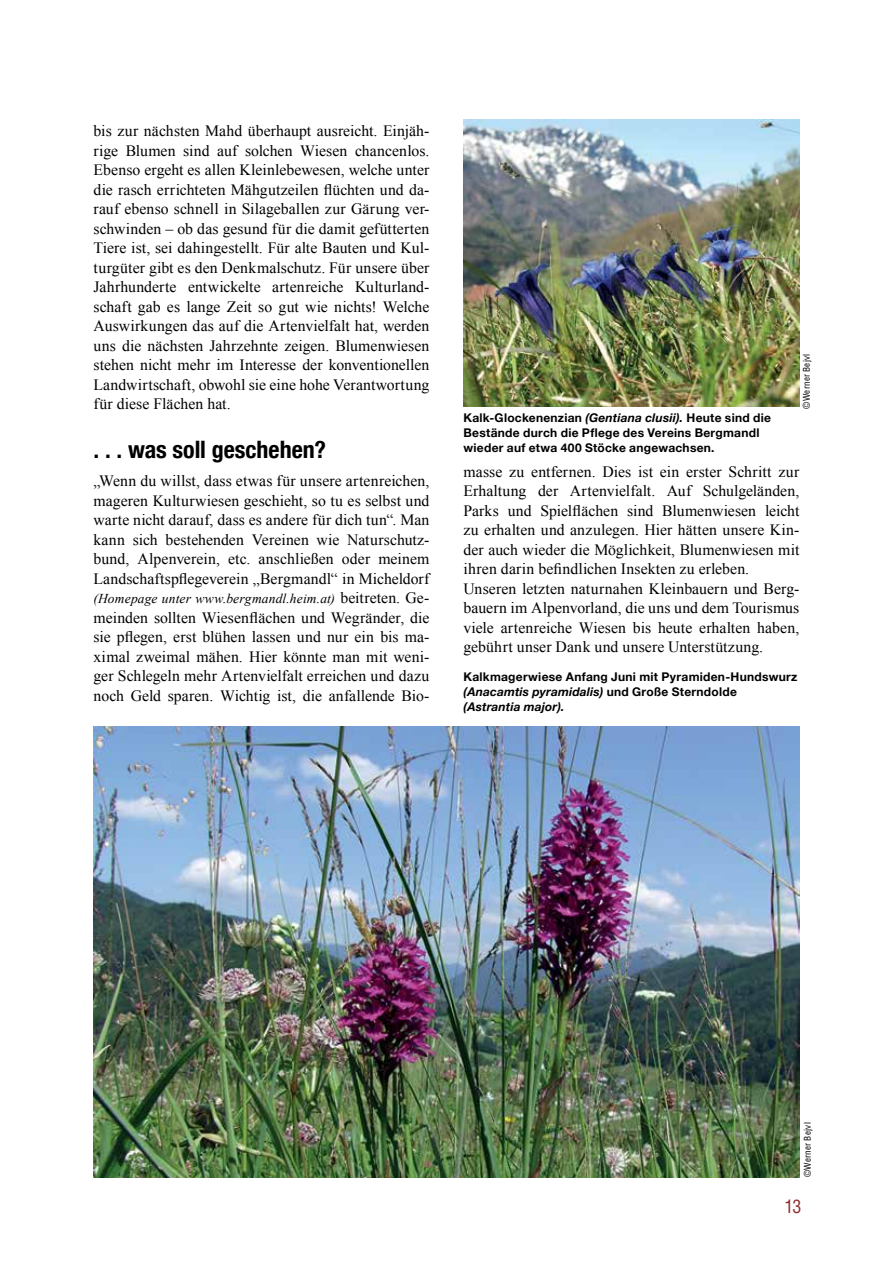
<style>
.page{position:relative;width:893px;height:1263px;background:#fff}
.page>*{position:absolute;margin:0;border:0;box-sizing:border-box;transform-origin:0 0}
.t1{font:700 condensed 24px "Helvetica Neue";color:#000}
.t2{font:condensed 18px "Helvetica";color:#902e2e}
.t3{font:15.75px/19.5px "Times New Roman";letter-spacing:.005em;color:#000;text-align:justify}
.t4{font:italic 13.5px "Times New Roman";letter-spacing:.01em;color:#000}
.t5{font:700 12px/15px "Helvetica Neue";letter-spacing:.025em;color:#000}
.t6{font:condensed 9px "Helvetica";letter-spacing:.03em;color:#000}
.s1{font-style:normal;font-size:15.75px}
.s2{font-style:italic}
</style>
<div class="page">
<img style="left:463px;top:119px;width:336px;height:287px">
<img style="left:94px;top:726px;width:705px;height:451px">
<p class="t3" style="left:94px;top:121px;width:337px">bis zur nächsten Mahd überhaupt ausreicht. Einjäh&shy;rige Blumen sind auf solchen Wiesen chancenlos.<br>Ebenso ergeht es allen Kleinlebewesen, welche unter die rasch errichteten Mähgutzeilen flüchten und da&shy;rauf ebenso schnell in Silageballen zur Gärung ver&shy;schwinden – ob das gesund für die damit gefütterten Tiere ist, sei dahingestellt. Für alte Bauten und Kul&shy;turgüter gibt es den Denkmalschutz. Für unsere über Jahrhunderte entwickelte artenreiche Kulturland&shy;schaft gab es lange Zeit so gut wie nichts! Welche Auswirkungen das auf die Artenvielfalt hat, werden uns die nächsten Jahrzehnte zeigen. Blumenwiesen stehen nicht mehr im Interesse der konventionellen Landwirtschaft, obwohl sie eine hohe Verantwortung für diese Flächen hat.</p>
<h1 class="t1" style="left:94px;top:429px;width:234px">. . . was soll geschehen?</h1>
<p class="t3" style="left:94px;top:471px;width:337px">„Wenn du willst, dass etwas für unsere artenreichen, mageren Kulturwiesen geschieht, so tu es selbst und warte nicht darauf, dass es andere für dich tun“. Man kann sich bestehenden Vereinen wie Naturschutz&shy;bund, Alpenverein, etc. anschließen oder meinem Landschaftspflegeverein „Bergmandl“ in Micheldorf</p>
<p class="t4" style="left:94px;top:589px;width:337px">(Homepage unter www.bergmandl.heim.at) <span class="s1">beitreten. Ge-</span></p>
<p class="t3" style="left:94px;top:607px;width:337px">meinden sollten Wiesenflächen und Wegränder, die sie pflegen, erst blühen lassen und nur ein bis ma&shy;ximal zweimal mähen. Hier könnte man mit weni&shy;ger Schlegeln mehr Artenvielfalt erreichen und dazu noch Geld sparen. Wichtig ist, die anfallende Bio-</p>
<p class="t5" style="left:463px;top:410px;width:309px">Kalk-Glockenenzian <span class="s2">(Gentiana clusii).</span> Heute sind die<br>Bestände durch die Pflege des Vereins Bergmandl wieder auf etwa 400 Stöcke angewachsen.</p>
<p class="t6" style="left:801px;top:409px;width:57px;rotate:-90deg">©Werner Bejvl</p>
<p class="t3" style="left:463px;top:461px;width:337px;text-align:left">masse zu entfernen. Dies ist ein erster Schritt zur Erhaltung der Artenvielfalt. Auf Schulgeländen, Parks und Spielflächen sind Blumenwiesen leicht zu erhalten und anzulegen. Hier hätten unsere Kin&shy;der auch wieder die Möglichkeit, Blumenwiesen mit ihren darin befindlichen Insekten zu erleben.<br>Unseren letzten naturnahen Kleinbauern und Berg&shy;bauern im Alpenvorland, die uns und dem Tourismus viele artenreiche Wiesen bis heute erhalten haben, gebührt unser Dank und unsere Unterstützung.</p>
<p class="t5" style="left:463px;top:669px;width:335px">Kalkmagerwiese Anfang Juni mit Pyramiden-Hundswurz <span class="s2">(Anacamtis pyramidalis)</span> und Große Sterndolde<br><span class="s2">(Astrantia major).</span></p>
<p class="t6" style="left:802px;top:1177px;width:57px;rotate:-90deg">©Werner Bejvl</p>
<p class="t2" style="left:784px;top:1195px;width:19px">13</p>
</div>
